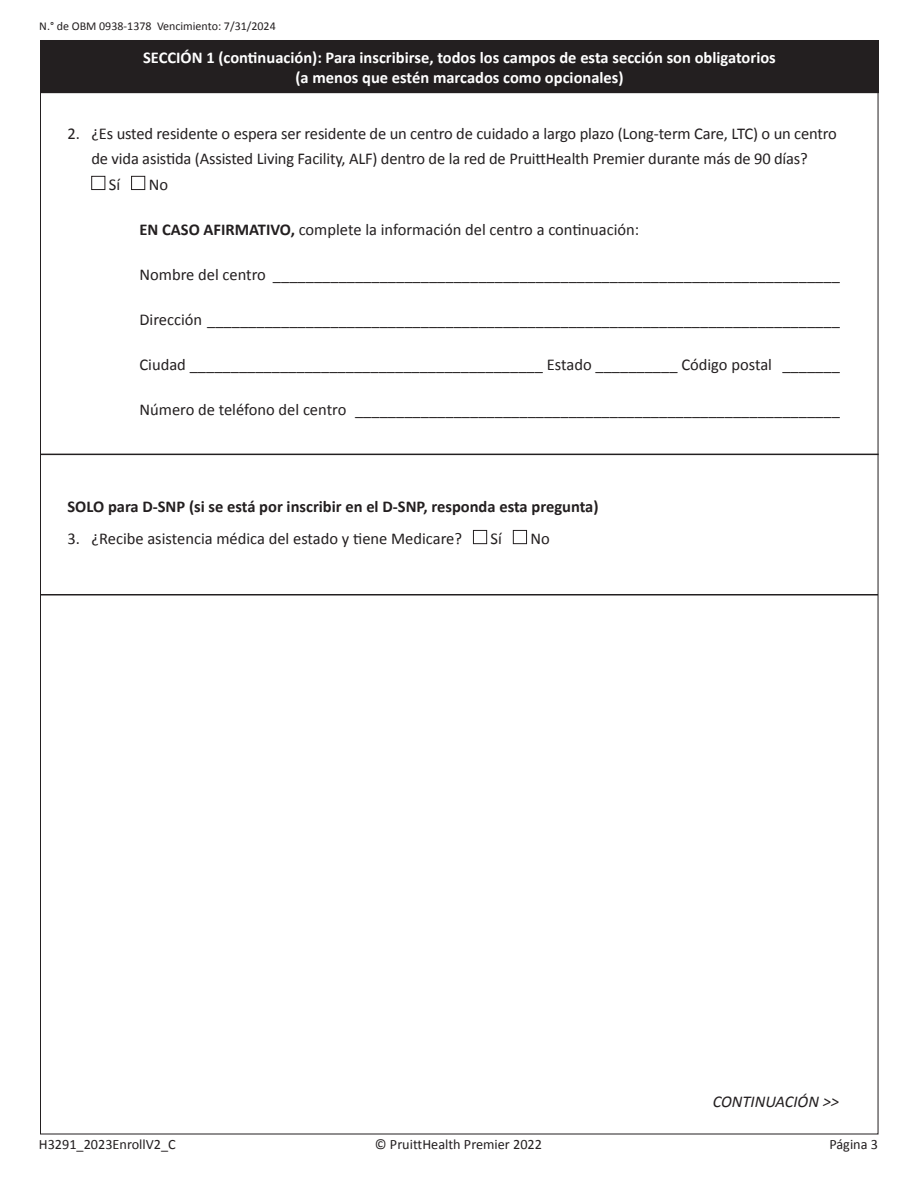
<style>
.page{position:relative;width:918px;height:1188px;background:#fff}
.page>*{position:absolute;margin:0;border:0;box-sizing:border-box;transform-origin:0 0}
.Body_Copy_9_11_5{font:16.5px "Calibri";letter-spacing:-.01em;color:#231f20}
.t1{font:700 16.5px/19.8px "Calibri";color:#fff;text-align:center}
.Body_Copy_9_11_5-2{font:700 16.5px "Calibri";color:#231f20}
.Body_Copy_9_11_5-3{font:italic 16.5px "Calibri";color:#231f20}
.t2{font:14.25px "Calibri";color:#231f20}
.t3{font:12px "Calibri";color:#231f20}
.s1{font-weight:700}
</style>
<div class="page">
<div style="left:41px;top:40px;width:837px;height:53px;background:#231f20"></div>
<div style="left:92px;top:176px;width:13px;height:14px;border:1px solid #231f20"></div>
<div style="left:131px;top:176px;width:14px;height:14px;border:1px solid #231f20"></div>
<hr style="left:40px;top:454px;width:839px;height:1px;background:#231f20">
<div style="left:473px;top:530px;width:14px;height:14px;border:1px solid #231f20"></div>
<div style="left:513px;top:530px;width:14px;height:14px;border:1px solid #231f20"></div>
<hr style="left:40px;top:594px;width:838px;height:2px;background:#231f20">
<p class="t3" style="left:39px;top:19px;width:238px">N.° de OBM 0938-1378 Vencimiento: 7/31/2024</p>
<p class="t1" style="left:143px;top:47px;width:634px">SECCIÓN 1 (continuación): Para inscribirse, todos los campos de esta sección son obligatorios (a menos que estén marcados como opcionales)</p>
<p class="Body_Copy_9_11_5" style="left:68px;top:123px;width:771px">2. ¿Es usted residente o espera ser residente de un centro de cuidado a largo plazo (Long-term Care, LTC) o un centro</p>
<p class="Body_Copy_9_11_5" style="left:92px;top:149px;width:718px">de vida asistida (Assisted Living Facility, ALF) dentro de la red de PruittHealth Premier durante más de 90 días?</p>
<p class="Body_Copy_9_11_5" style="left:109px;top:174px;width:13px">Sí</p>
<p class="Body_Copy_9_11_5" style="left:149px;top:174px;width:21px">No</p>
<p class="Body_Copy_9_11_5" style="left:140px;top:219px;width:501px"><span class="s1">EN CASO AFIRMATIVO,</span> complete la información del centro a continuación:</p>
<p class="Body_Copy_9_11_5" style="left:140px;top:264px;width:702px">Nombre del centro _____________________________________________________________________</p>
<p class="Body_Copy_9_11_5" style="left:140px;top:309px;width:702px">Dirección _____________________________________________________________________________</p>
<p class="Body_Copy_9_11_5" style="left:140px;top:354px;width:702px">Ciudad ___________________________________________ Estado __________ Código postal _______</p>
<p class="Body_Copy_9_11_5" style="left:140px;top:399px;width:702px">Número de teléfono del centro ___________________________________________________________</p>
<p class="Body_Copy_9_11_5-2" style="left:68px;top:494px;width:533px">SOLO para D-SNP (si se está por inscribir en el D-SNP, responda esta pregunta)</p>
<p class="Body_Copy_9_11_5" style="left:68px;top:528px;width:396px">3. ¿Recibe asistencia médica del estado y tiene Medicare?</p>
<p class="Body_Copy_9_11_5" style="left:491px;top:528px;width:13px">Sí</p>
<p class="Body_Copy_9_11_5" style="left:530px;top:528px;width:21px">No</p>
<p class="Body_Copy_9_11_5-3" style="left:713px;top:1091px;width:128px">CONTINUACIÓN &gt;&gt;</p>
<p class="t2" style="left:39px;top:1135px;width:138px">H3291_2023EnrollV2_C</p>
<p class="t2" style="left:375px;top:1135px;width:169px">© PruittHealth Premier 2022</p>
<p class="t2" style="left:829px;top:1135px;width:50px">Página 3</p>
</div>
